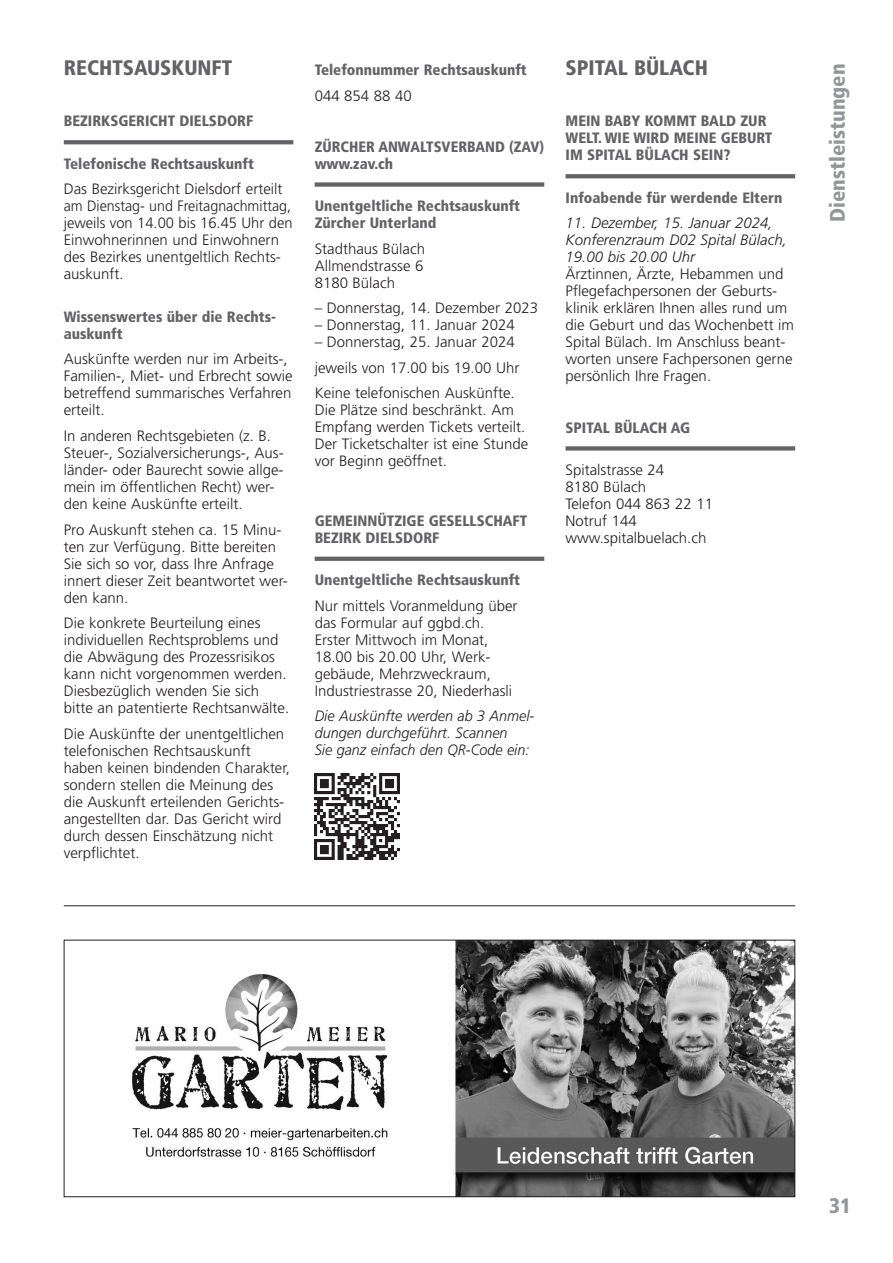
<style>
.page{position:relative;width:893px;height:1263px;background:#fff}
.page>*{position:absolute;margin:0;border:0;box-sizing:border-box;transform-origin:0 0}
.t1{font:900 condensed 21px "Frutiger";color:#636366}
.t2{font:900 condensed 21px "Frutiger";color:#939598}
.t3{font:300 15px/17px "Frutiger";color:#231f20}
.t4{font:900 condensed 15px/17px "Frutiger";color:#636366}
.t5{font:italic 300 15px/17px "Frutiger";color:#231f20;scale:.96 1}
.t6{font:italic 300 15px/17px "Frutiger";color:#231f20}
</style>
<div class="page">
<img style="left:315px;top:774px;width:85px;height:85px">
<svg style="left:64px;top:140px;width:229px;height:4px"></svg>
<div style="left:315px;top:182px;width:229px;height:5px;background:#636366"></div>
<svg style="left:315px;top:557px;width:229px;height:4px"></svg>
<svg style="left:566px;top:174px;width:229px;height:4px"></svg>
<div style="left:566px;top:446px;width:229px;height:5px;background:#636366"></div>
<hr style="left:64px;top:905px;width:731px;height:1px;background:#231f20">
<img style="left:132px;top:942px;width:661px;height:253px">
<div style="left:64px;top:940px;width:731px;height:257px;border:1px solid #231f20"></div>
<p class="t1" style="left:64px;top:60px;width:170px">RECHTSAUSKUNFT</p>
<p class="t4" style="left:64px;top:114px;width:191px">BEZIRKSGERICHT DIELSDORF</p>
<p class="t4" style="left:64px;top:156px;width:192px">Telefonische Rechtsauskunft</p>
<p class="t3" style="left:64px;top:182px;width:230px">Das Bezirksgericht Dielsdorf erteilt am Dienstag- und Freitagnachmittag, jeweils von 14.00 bis 16.45 Uhr den<br>Einwohnerinnen und Einwohnern des Bezirkes unentgeltlich Rechts - auskunft.</p>
<p class="t4" style="left:64px;top:309px;width:214px">Wissenswertes über die Rechts - auskunft</p>
<p class="t3" style="left:64px;top:352px;width:230px">Auskünfte werden nur im Arbeits-,<br>Familien-, Miet- und Erbrecht sowie betreffend summarisches Verfahren erteilt.</p>
<p class="t3" style="left:64px;top:428px;width:222px">In anderen Rechtsgebieten (z. B.<br>Steuer-, Sozialversicherungs-, Aus - länder- oder Baurecht sowie allge&shy;mein im öffentlichen Recht) wer&shy;den keine Auskünfte erteilt.</p>
<p class="t3" style="left:64px;top:522px;width:226px">Pro Auskunft stehen ca. 15 Minu - ten zur Verfügung. Bitte bereiten<br>Sie sich so vor, dass Ihre Anfrage innert dieser Zeit beantwortet wer&shy;den kann.</p>
<p class="t3" style="left:64px;top:616px;width:227px">Die konkrete Beurteilung eines individuellen Rechtsproblems und die Abwägung des Prozessrisikos kann nicht vorgenommen werden.<br>Diesbezüglich wenden Sie sich bitte an patentierte Rechtsanwälte.</p>
<p class="t3" style="left:64px;top:726px;width:228px">Die Auskünfte der unentgeltlichen telefonischen Rechtsauskunft haben keinen bindenden Charakter, sondern stellen die Meinung des die Auskunft erteilenden Gerichts - angestellten dar. Das Gericht wird durch dessen Einschätzung nicht verpflichtet.</p>
<p class="t4" style="left:315px;top:63px;width:214px">Telefonnummer Rechtsauskunft</p>
<p class="t3" style="left:315px;top:88px;width:99px">044 854 88 40</p>
<p class="t4" style="left:315px;top:139px;width:231px">ZÜRCHER ANWALTSVERBAND (ZAV) www.zav.ch</p>
<p class="t4" style="left:315px;top:199px;width:207px">Unentgeltliche Rechtsauskunft<br>Zürcher Unterland</p>
<p class="t3" style="left:315px;top:241px;width:112px">Stadthaus Bülach</p>
<p class="t3" style="left:315px;top:258px;width:110px">Allmendstrasse 6</p>
<p class="t3" style="left:315px;top:275px;width:82px">8180 Bülach</p>
<p class="t3" style="left:315px;top:301px;width:225px">– Donnerstag, 14. Dezember 2023</p>
<p class="t3" style="left:315px;top:318px;width:202px">– Donnerstag, 11. Januar 2024</p>
<p class="t3" style="left:315px;top:335px;width:202px">– Donnerstag, 25. Januar 2024</p>
<p class="t3" style="left:315px;top:360px;width:206px">jeweils von 17.00 bis 19.00 Uhr</p>
<p class="t3" style="left:315px;top:386px;width:215px">Keine telefonischen Auskünfte.<br>Die Plätze sind beschränkt. Am<br>Empfang werden Tickets verteilt.<br>Der Ticketschalter ist eine Stunde vor Beginn geöffnet.</p>
<p class="t4" style="left:315px;top:513px;width:214px">GEMEINNÜTZIGE GESELLSCHAFT<br>BEZIRK DIELSDORF</p>
<p class="t4" style="left:315px;top:573px;width:207px">Unentgeltliche Rechtsauskunft</p>
<p class="t3" style="left:315px;top:598px;width:204px">Nur mittels Voranmeldung über das Formular auf ggbd.ch.</p>
<p class="t3" style="left:315px;top:632px;width:199px">Erster Mittwoch im Monat,<br>18.00 bis 20.00 Uhr, Werk - gebäude, Mehrzweckraum,<br>Industriestrasse 20, Niederhasli</p>
<p class="t5" style="left:315px;top:709px;width:230px">Die Auskünfte werden ab 3 Anmel - dungen durchgeführt. Scannen<br>Sie ganz einfach den QR-Code ein:</p>
<p class="t1" style="left:566px;top:60px;width:144px">SPITAL BÜLACH</p>
<p class="t4" style="left:566px;top:114px;width:208px">MEIN BABY KOMMT BALD ZUR<br>WELT. WIE WIRD MEINE GEBURT<br>IM SPITAL BÜLACH SEIN?</p>
<p class="t4" style="left:566px;top:190px;width:218px">Infoabende für werdende Eltern</p>
<p class="t6" style="left:566px;top:216px;width:223px">11. Dezember, 15. Januar 2024,<br>Konferenzraum D02 Spital Bülach,<br>19.00 bis 20.00 Uhr</p>
<p class="t3" style="left:566px;top:267px;width:230px">Ärztinnen, Ärzte, Hebammen und<br>Pflegefachpersonen der Geburts - klinik erklären Ihnen alles rund um die Geburt und das Wochenbett im<br>Spital Bülach. Im Anschluss beant&shy;worten unsere Fachpersonen gerne persönlich Ihre Fragen.</p>
<p class="t4" style="left:566px;top:420px;width:126px">SPITAL BÜLACH AG</p>
<p class="t3" style="left:566px;top:462px;width:100px">Spitalstrasse 24</p>
<p class="t3" style="left:566px;top:479px;width:82px">8180 Bülach</p>
<p class="t3" style="left:566px;top:496px;width:149px">Telefon 044 863 22 11</p>
<p class="t3" style="left:566px;top:513px;width:73px">Notruf 144</p>
<p class="t3" style="left:566px;top:530px;width:142px">www.spitalbuelach.ch</p>
<p class="t2" style="left:829px;top:222px;width:160px;rotate:-90deg">Dienstleistungen</p>
<p class="t2" style="left:829px;top:1197px;width:23px">31</p>
</div>
